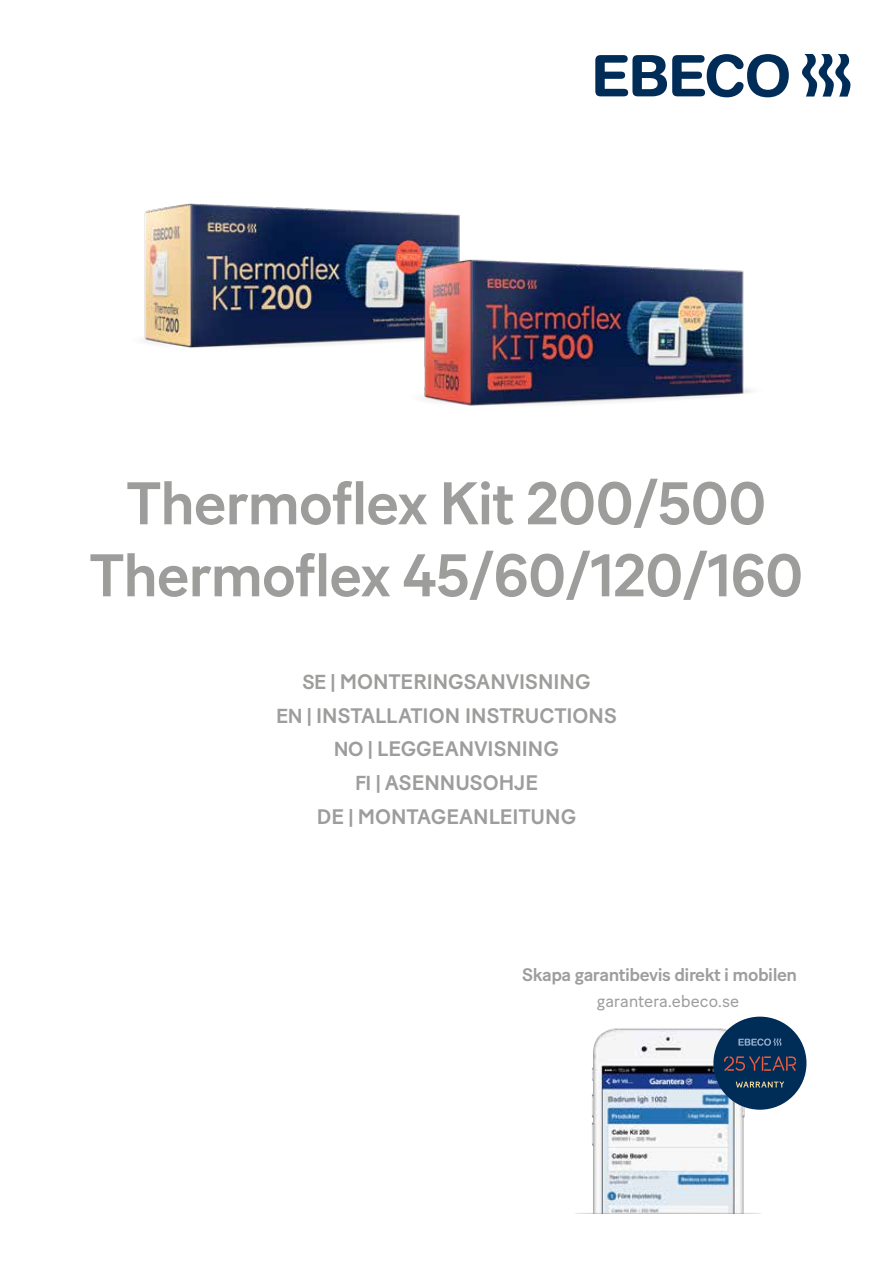
<style>
.page{position:relative;width:893px;height:1263px;background:#fff}
.page>*{position:absolute;margin:0;border:0;box-sizing:border-box;transform-origin:0 0}
.t1{font:500 60px/72px "Baton Turbo";letter-spacing:-.025em;color:#9d9d9c;text-align:center}
.t2{font:500 21px/33.8px "Baton Turbo";color:#9d9d9c;text-align:center}
.t3{font:500 18px "Baton Turbo";letter-spacing:-.025em;color:#9d9d9c}
.t4{font:16.8px "Baton Turbo";color:#9d9d9c}
.s1{font-size:20.25px}
</style>
<div class="page">
<img style="left:575px;top:1016px;width:199px;height:198px">
<svg style="left:595px;top:54px;width:194px;height:43px"></svg>
<svg style="left:802px;top:54px;width:48px;height:43px"></svg>
<img style="left:143px;top:203px;width:248px;height:145px">
<img style="left:391px;top:211px;width:360px;height:195px">
<div style="left:713px;top:1017px;width:93px;height:93px;background:#002c58;border-radius:50%"></div>
<svg style="left:738px;top:1038px;width:43px;height:8px"></svg>
<svg style="left:736px;top:1081px;width:48px;height:6px"></svg>
<svg style="left:724px;top:1056px;width:72px;height:15px"></svg>
<h1 class="t1" style="left:89px;top:463px;width:716px">Thermoflex Kit 200/500<br>Thermoflex 45/60/120/160</h1>
<p class="t2" style="left:276px;top:663px;width:342px"><span class="s1">SE |</span> MONTERINGSANVISNING<br><span class="s1">EN |</span> INSTALLATION INSTRUCTIONS<br><span class="s1">NO |</span> LEGGEANVISNING<br><span class="s1">FI |</span> ASENNUSOHJE<br>DE <span class="s1">|</span> MONTAGEANLEITUNG</p>
<p class="t3" style="left:522px;top:961px;width:276px">Skapa garantibevis direkt i mobilen</p>
<p class="t4" style="left:597px;top:988px;width:144px">garantera.ebeco.se</p>
</div>
